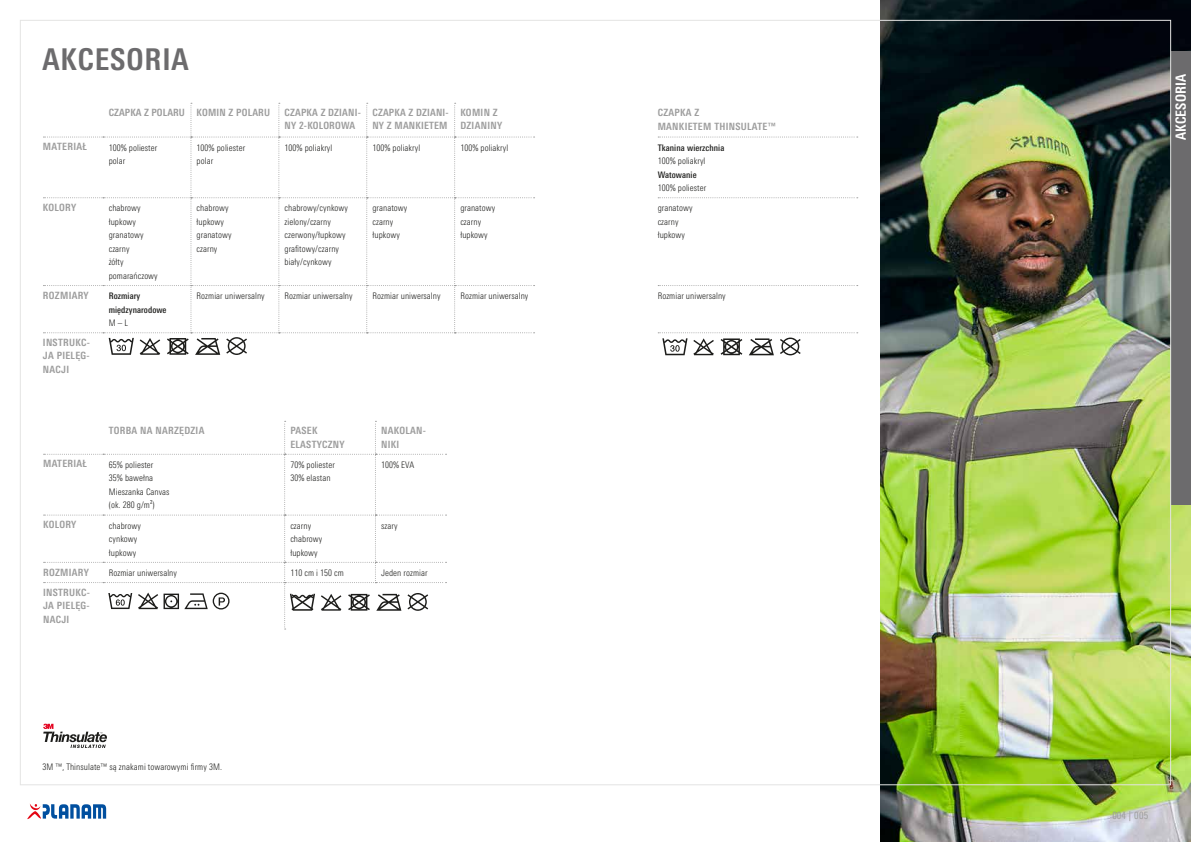
<style>
.page{position:relative;width:1191px;height:842px;background:#fff}
.page>*{position:absolute;margin:0;border:0;box-sizing:border-box;transform-origin:0 0}
.t1{font:700 condensed 30px "Univers Next Pro";letter-spacing:.03em;color:#6c6b6d}
.t2{font:700 condensed 14px "Univers Next Pro";letter-spacing:.005em;color:#fff}
.t3{font:700 condensed 10px/13.5px "Univers Next Pro";letter-spacing:.03em;color:#9d9d9d}
.t4{font:700 condensed 10px "Univers Next Pro";letter-spacing:.01em;color:#9d9d9d}
.t5{font:condensed 10px "Univers Next Pro";letter-spacing:.025em;color:#9d9d9d}
.t6{font:300 condensed 9px/13.5px "Univers Next Pro";letter-spacing:.01em;color:#1d1d1b}
.t7{font:500 condensed 9px/13.5px "Univers Next Pro";letter-spacing:.01em;color:#1d1d1b}
</style>
<div class="page">
<svg style="left:658px;top:137px;width:200px;height:1px"></svg>
<svg style="left:658px;top:197px;width:200px;height:1px"></svg>
<svg style="left:658px;top:285px;width:200px;height:1px"></svg>
<svg style="left:658px;top:332px;width:200px;height:23px"></svg>
<img style="left:880px;top:0;width:311px;height:842px">
<svg style="left:43px;top:724px;width:64px;height:24px"></svg>
<svg style="left:43px;top:103px;width:491px;height:252px"></svg>
<svg style="left:44px;top:421px;width:402px;height:208px"></svg>
<div style="left:1171px;top:51px;width:20px;height:454px;background:#6c6b6d"></div>
<svg style="left:27px;top:804px;width:79px;height:15px"></svg>
<h1 class="t1" style="left:43px;top:41px;width:148px">AKCESORIA</h1>
<p class="t4" style="left:109px;top:106px;width:163px">CZAPKA Z POLARU KOMIN Z POLARU</p>
<p class="t3" style="left:284px;top:106px;width:78px">CZAPKA Z DZIANI-<br>NY 2-KOLOROWA</p>
<p class="t3" style="left:372px;top:106px;width:78px">CZAPKA Z DZIANI-<br>NY Z MANKIETEM</p>
<p class="t3" style="left:460px;top:106px;width:43px">KOMIN Z<br>DZIANINY</p>
<p class="t3" style="left:43px;top:140px;width:45px">MATERIAŁ</p>
<p class="t6" style="left:109px;top:141px;width:50px">100% poliester polar</p>
<p class="t6" style="left:197px;top:141px;width:50px">100% poliester polar</p>
<p class="t6" style="left:284px;top:141px;width:49px">100% poliakryl</p>
<p class="t6" style="left:372px;top:141px;width:49px">100% poliakryl</p>
<p class="t6" style="left:460px;top:141px;width:49px">100% poliakryl</p>
<p class="t3" style="left:43px;top:201px;width:35px">KOLORY</p>
<p class="t6" style="left:109px;top:201px;width:51px">chabrowy łupkowy granatowy czarny<br>żółty pomarańczowy</p>
<p class="t6" style="left:197px;top:201px;width:36px">chabrowy łupkowy granatowy czarny</p>
<p class="t6" style="left:284px;top:201px;width:65px">chabrowy/cynkowy zielony/czarny czerwony/łupkowy grafitowy/czarny biały/cynkowy</p>
<p class="t6" style="left:372px;top:201px;width:36px">granatowy czarny łupkowy</p>
<p class="t6" style="left:460px;top:201px;width:36px">granatowy czarny łupkowy</p>
<p class="t3" style="left:43px;top:288px;width:47px">ROZMIARY</p>
<p class="t7" style="left:109px;top:289px;width:59px">Rozmiary międzynarodowe</p>
<p class="t6" style="left:109px;top:316px;width:21px">M – L</p>
<p class="t6" style="left:197px;top:289px;width:70px">Rozmiar uniwersalny</p>
<p class="t6" style="left:284px;top:289px;width:70px">Rozmiar uniwersalny</p>
<p class="t6" style="left:372px;top:289px;width:70px">Rozmiar uniwersalny</p>
<p class="t6" style="left:460px;top:289px;width:70px">Rozmiar uniwersalny</p>
<p class="t3" style="left:43px;top:336px;width:48px;text-align:justify">INSTRUKC-JA PIELĘG-NACJI</p>
<p class="t3" style="left:109px;top:424px;width:97px">TORBA NA NARZĘDZIA</p>
<p class="t3" style="left:290px;top:424px;width:56px">PASEK<br>ELASTYCZNY</p>
<p class="t3" style="left:381px;top:424px;width:46px">NAKOLAN-<br>NIKI</p>
<p class="t3" style="left:43px;top:457px;width:45px">MATERIAŁ</p>
<p class="t6" style="left:109px;top:458px;width:62px">65% poliester<br>35% bawełna<br>Mieszanka Canvas (ok. 280 g/m²)</p>
<p class="t6" style="left:290px;top:458px;width:46px">70% poliester<br>30% elastan</p>
<p class="t6" style="left:381px;top:458px;width:35px">100% EVA</p>
<p class="t3" style="left:43px;top:518px;width:35px">KOLORY</p>
<p class="t6" style="left:109px;top:519px;width:33px">chabrowy cynkowy łupkowy</p>
<p class="t6" style="left:290px;top:519px;width:33px">czarny chabrowy łupkowy</p>
<p class="t6" style="left:381px;top:519px;width:18px">szary</p>
<p class="t3" style="left:43px;top:565px;width:47px">ROZMIARY</p>
<p class="t6" style="left:109px;top:566px;width:70px">Rozmiar uniwersalny</p>
<p class="t6" style="left:290px;top:566px;width:55px">110 cm i 150 cm</p>
<p class="t6" style="left:381px;top:566px;width:48px">Jeden rozmiar</p>
<p class="t3" style="left:43px;top:585px;width:49px;text-align:justify">INSTRUKC-JA PIELĘG-NACJI</p>
<p class="t6" style="left:43px;top:760px;width:181px">3M ™, Thinsulate™ są znakami towarowymi firmy 3M.</p>
<p class="t3" style="left:657px;top:106px;width:120px">CZAPKA Z<br>MANKIETEM THINSULATE™</p>
<p class="t7" style="left:657px;top:141px;width:68px">Tkanina wierzchnia</p>
<p class="t6" style="left:657px;top:154px;width:49px">100% poliakryl</p>
<p class="t7" style="left:657px;top:168px;width:40px">Watowanie</p>
<p class="t6" style="left:657px;top:181px;width:50px">100% poliester</p>
<p class="t6" style="left:657px;top:201px;width:36px">granatowy czarny łupkowy</p>
<p class="t6" style="left:657px;top:289px;width:70px">Rozmiar uniwersalny</p>
<h2 class="t2" style="left:1172px;top:140px;width:67px;rotate:-90deg">AKCESORIA</h2>
<p class="t5" style="left:1112px;top:809px;width:38px">004 | 005</p>
</div>
